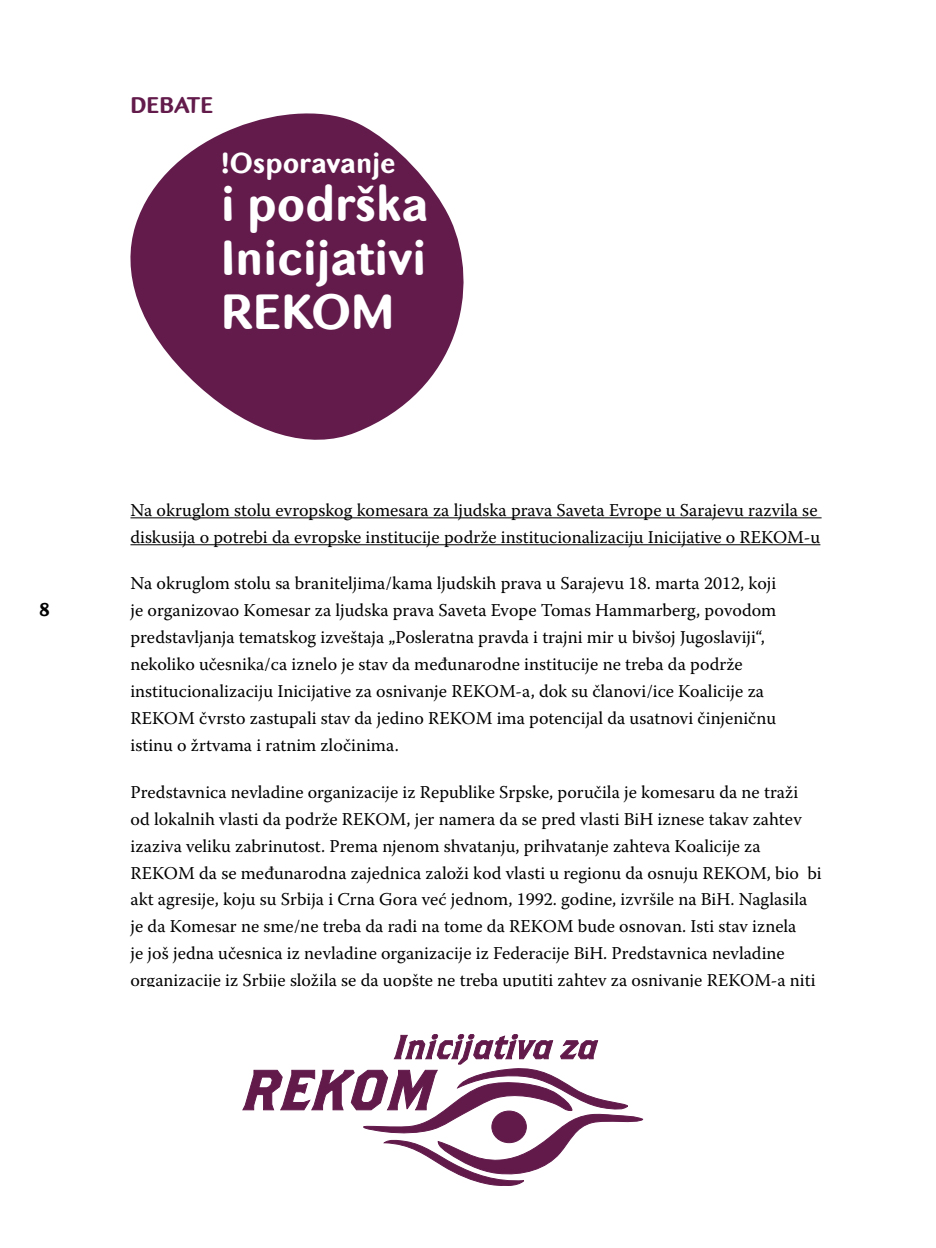
<style>
.page{position:relative;width:936px;height:1248px;background:#fff}
.page>*{position:absolute;margin:0;border:0;box-sizing:border-box;transform-origin:0 0}
.t1{font:700 48px/54px "Batke";color:#fff;text-align:justify}
.t2{font:700 28px "Batke";color:#fff}
.t3{font:700 22px "Batke";color:#621b4b}
.t4{font:18px/26.8px "Warnock Pro";color:#000}
.t5{font:700 18px "Batke";color:#000}
</style>
<div class="page">
<hr style="left:130px;top:517px;width:691px;height:1px;background:#000">
<hr style="left:130px;top:544px;width:690px;height:1px;background:#000">
<svg style="left:130px;top:113px;width:334px;height:327px;fill:#621b4b"></svg>
<svg style="left:242px;top:1034px;width:401px;height:151px"></svg>
<p class="t5" style="left:39px;top:598px;width:12px">8</p>
<p class="t3" style="left:130px;top:91px;width:84px">DEBATE</p>
<h2 class="t2" style="left:221px;top:144px;width:176px">!Osporavanje</h2>
<h1 class="t1" style="left:221px;top:175px;width:209px">i podrška Inicijativi REKOM</h1>
<p class="t4" style="left:130px;top:496px;width:691px">Na okruglom stolu evropskog komesara za ljudska prava Saveta Evrope u Sarajevu razvila se diskusija o potrebi da evropske institucije podrže institucionalizaciju Inicijative o REKOM-u</p>
<p class="t4" style="left:130px;top:569px;width:647px">Na okruglom stolu sa braniteljima/kama ljudskih prava u Sarajevu 18. marta 2012, koji je organizovao Komesar za ljudska prava Saveta Evope Tomas Hammarberg, povodom predstavljanja tematskog izveštaja „Posleratna pravda i trajni mir u bivšoj Jugoslaviji“, nekoliko učesnika/ca iznelo je stav da međunarodne institucije ne treba da podrže institucionalizaciju Inicijative za osnivanje REKOM-a, dok su članovi/ice Koalicije za REKOM čvrsto zastupali stav da jedino REKOM ima potencijal da usatnovi činjeničnu istinu o žrtvama i ratnim zločinima.</p>
<p class="t4" style="left:130px;top:778px;width:692px">Predstavnica nevladine organizacije iz Republike Srpske, poručila je komesaru da ne traži od lokalnih vlasti da podrže REKOM, jer namera da se pred vlasti BiH iznese takav zahtev izaziva veliku zabrinutost. Prema njenom shvatanju, prihvatanje zahteva Koalicije za REKOM da se međunarodna zajednica založi kod vlasti u regionu da osnuju REKOM, bio bi akt agresije, koju su Srbija i Crna Gora već jednom, 1992. godine, izvršile na BiH. Naglasila je da Komesar ne sme/ne treba da radi na tome da REKOM bude osnovan. Isti stav iznela<br>je još jedna učesnica iz nevladine organizacije iz Federacije BiH. Predstavnica nevladine organizacije iz Srbije složila se da uopšte ne treba uputiti zahtev za osnivanje REKOM-a niti</p>
</div>
